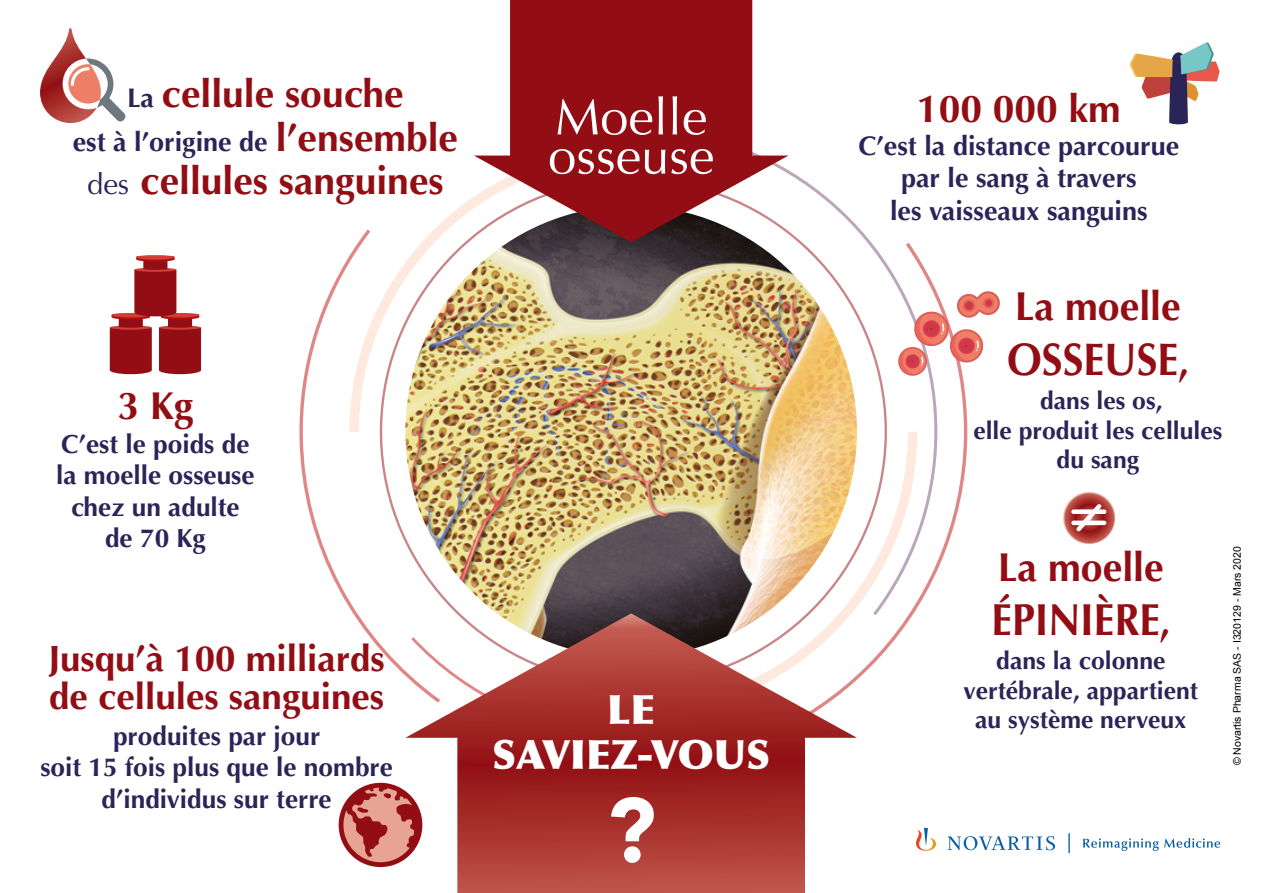
<style>
.page{position:relative;width:1263px;height:893px;background:#fff}
.page>*{position:absolute;margin:0;border:0;box-sizing:border-box;transform-origin:0 0}
.t1{font:900 90px "Avenir";color:#fff}
.t2{font:50.7px/39.2px "Optima";color:#fff}
.t3{font:700 45.75px "Optima";color:#920e14;scale:.91 1}
.t4{font:700 45px "Optima";color:#920e14;scale:.91 1}
.t5{font:700 40.5px "Optima";color:#920e14}
.t6{font:900 40.5px/45px "Optima";color:#fff;text-align:center}
.t7{font:700 39px "Optima";color:#920e14}
.t8{font:700 36.75px/37.5px "Optima";color:#920e14}
.t9{font:700 27px/32.4px "Optima";color:#2a2458;text-align:center}
.t10{font:700 26.25px/31.5px "Optima";color:#2a2458;text-align:center}
.t11{font:700 24.75px/29.7px "Optima";color:#2a2458;text-align:center}
.t12{font:10.5px "Arial";color:#000}
.s1{font-size:27px;color:#2a2458}
.s2{font-size:39px;color:#920e14}
.s3{font-weight:400;font-size:29.25px;color:#2a2458}
.s4{font-size:40.5px}
</style>
<div class="page">
<svg style="left:299px;top:274px;width:40px;height:315px"></svg>
<svg style="left:788px;top:155px;width:149px;height:460px"></svg>
<svg style="left:756px;top:178px;width:131px;height:502px"></svg>
<img style="left:405px;top:206px;width:452px;height:451px;border-radius:226px">
<svg style="left:457px;top:613px;width:400px;height:280px"></svg>
<svg style="left:510px;top:0;width:278px;height:242px;fill:#920e14"></svg>
<svg style="left:40px;top:28px;width:85px;height:95px"></svg>
<svg style="left:897px;top:291px;width:103px;height:86px"></svg>
<svg style="left:1062px;top:491px;width:53px;height:53px"></svg>
<svg style="left:1072px;top:500px;width:33px;height:36px"></svg>
<img style="left:339px;top:21px;width:294px;height:846px">
<svg style="left:110px;top:256px;width:91px;height:118px"></svg>
<div style="left:136px;top:255px;width:39px;height:5px;background:#cf3e37;border-radius:50%"></div>
<svg style="left:1130px;top:43px;width:89px;height:81px"></svg>
<svg style="left:1083px;top:838px;width:137px;height:13px"></svg>
<svg style="left:916px;top:828px;width:20px;height:23px"></svg>
<svg style="left:948px;top:836px;width:107px;height:14px"></svg>
<hr style="left:1068px;top:833px;width:2px;height:20px;background:#0460a9">
<h3 class="t7" style="left:127px;top:71px;width:278px"><span class="s1">La</span> cellule souche</h3>
<p class="t9" style="left:73px;top:126px;width:387px">est à l’origine de <span class="s2">l’ensemble</span></p>
<h3 class="t7" style="left:87px;top:158px;width:358px"><span class="s3">des</span> cellules sanguines</h3>
<h2 class="t2" style="left:548px;top:98px;width:168px">Moelle osseuse</h2>
<h3 class="t7" style="left:117px;top:383px;width:77px">3 Kg</h3>
<p class="t10" style="left:56px;top:428px;width:200px">C’est le poids de la moelle osseuse chez un adulte de 70 Kg</p>
<h3 class="t8" style="left:48px;top:640px;width:338px">Jusqu’à 100 milliards de cellules sanguines</h3>
<p class="t10" style="left:40px;top:720px;width:354px">produites par jour<br>soit 15 fois plus que le nombre d’individus sur terre</p>
<h3 class="t6" style="left:492px;top:687px;width:279px">LE<br>SAVIEZ-VOUS</h3>
<h1 class="t1" style="left:606px;top:754px;width:52px">?</h1>
<h3 class="t7" style="left:917px;top:86px;width:205px">100 000 km</h3>
<p class="t9" style="left:858px;top:130px;width:322px">C’est la distance parcourue par le sang à travers<br>les vaisseaux sanguins</p>
<h3 class="t5" style="left:1015px;top:283px;width:167px">La moelle</h3>
<h3 class="t3" style="left:1007px;top:333px;width:201px">OSSEUSE<span class="s4">,</span></h3>
<p class="t11" style="left:973px;top:386px;width:250px">dans les os,<br>elle produit les cellules du sang</p>
<h3 class="t5" style="left:998px;top:544px;width:167px">La moelle</h3>
<h3 class="t4" style="left:991px;top:593px;width:198px">ÉPINIÈRE<span class="s4">,</span></h3>
<p class="t11" style="left:963px;top:646px;width:236px">dans la colonne vertébrale, appartient au système nerveux</p>
<p class="t12" style="left:1230px;top:765px;width:220px;rotate:-90deg">© Novartis Pharma SAS - I320129 - Mars 2020</p>
</div>
